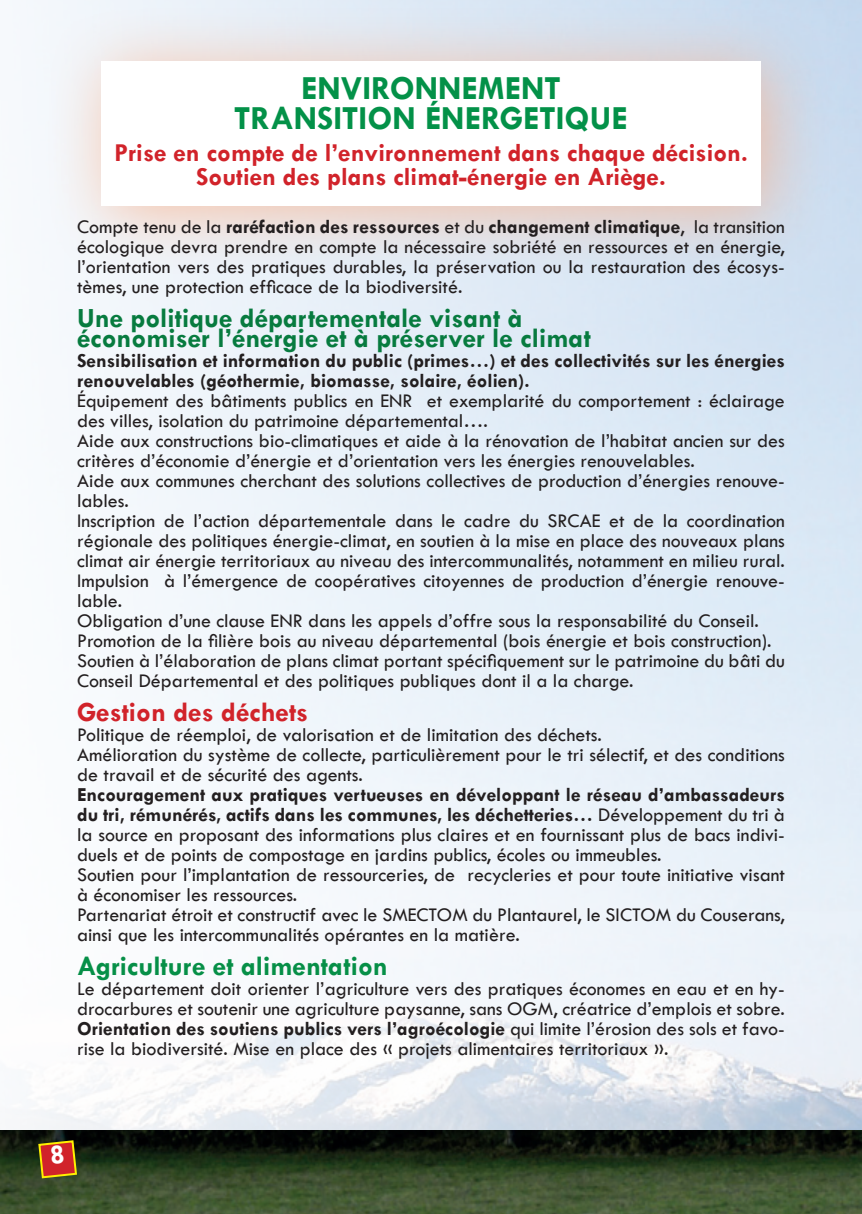
<style>
.page{position:relative;width:862px;height:1214px;background:#fff}
.page>*{position:absolute;margin:0;border:0;box-sizing:border-box;transform-origin:0 0}
.t1{font:700 34px/30px "Tw Cen";color:#039148;text-align:center}
.t2{font:700 28px/20px "Tw Cen";color:#077b3f}
.t3{font:700 28px "Tw Cen";color:#068f47}
.t4{font:700 28px "Tw Cen";color:#d1232a}
.t5{font:700 26px/24px "Tw Cen";color:#d1232a;text-align:center}
.t6{font:20px/20px "Tw Cen";color:#231f20}
.t7{font:700 20px/20px "Tw Cen";color:#231f20}
.s1{font-weight:700}
</style>
<div class="page">
<img style="left:0;top:1130px;width:862px;height:83px">
<div style="left:46px;top:6px;width:786px;height:271px;background:#f9b18b;opacity:.75"></div>
<div style="left:101px;top:61px;width:659px;height:145px;background:#fff"></div>
<svg style="left:37px;top:1138px;width:41px;height:41px;background:#a7461f"></svg>
<h1 class="t1" style="left:234px;top:73px;width:395px">ENVIRONNEMENT<br>TRANSITION ÉNERGETIQUE</h1>
<h3 class="t5" style="left:114px;top:140px;width:635px">Prise en compte de l’environnement dans chaque décision.<br>Soutien des plans climat-énergie en Ariège.</h3>
<p class="t6" style="left:77px;top:216px;width:709px;text-align:justify">Compte tenu de la <span class="s1">raréfaction des ressources</span> et du <span class="s1">changement climatique</span>, la transition écologique devra prendre en compte la nécessaire sobriété en ressources et en énergie, l’orientation vers des pratiques durables, la préservation ou la restauration des écosys&shy;tèmes, une protection efficace de la biodiversité.</p>
<h2 class="t2" style="left:77px;top:307px;width:515px">Une politique départementale visant à économiser l’énergie et à préserver le climat</h2>
<p class="t7" style="left:77px;top:350px;width:709px">Sensibilisation et information du public (primes…) et des collectivités sur les énergies renouvelables (géothermie, biomasse, solaire, éolien).</p>
<p class="t6" style="left:77px;top:390px;width:709px">Équipement des bâtiments publics en ENR et exemplarité du comportement : éclairage des villes, isolation du patrimoine départemental….<br>Aide aux constructions bio-climatiques et aide à la rénovation de l’habitat ancien sur des critères d’économie d’énergie et d’orientation vers les énergies renouvelables.<br>Aide aux communes cherchant des solutions collectives de production d’énergies renouve&shy;lables.<br>Inscription de l’action départementale dans le cadre du SRCAE et de la coordination régionale des politiques énergie-climat, en soutien à la mise en place des nouveaux plans climat air énergie territoriaux au niveau des intercommunalités, notamment en milieu rural.<br>Impulsion à l’émergence de coopératives citoyennes de production d’énergie renouve&shy;lable.<br>Obligation d’une clause ENR dans les appels d’offre sous la responsabilité du Conseil.<br>Promotion de la filière bois au niveau départemental (bois énergie et bois construction).<br>Soutien à l’élaboration de plans climat portant spécifiquement sur le patrimoine du bâti du Conseil Départemental et des politiques publiques dont il a la charge.</p>
<h2 class="t4" style="left:77px;top:695px;width:233px">Gestion des déchets</h2>
<p class="t6" style="left:77px;top:724px;width:709px">Politique de réemploi, de valorisation et de limitation des déchets.<br>Amélioration du système de collecte, particulièrement pour le tri sélectif, et des conditions de travail et de sécurité des agents.</p>
<p class="t6" style="left:77px;top:784px;width:709px"><span class="s1">Encouragement aux pratiques vertueuses en développant le réseau d’ambassadeurs du tri, rémunérés, actifs dans les communes, les déchetteries…</span> Développement du tri à la source en proposant des informations plus claires et en fournissant plus de bacs indivi&shy;duels et de points de compostage en jardins publics, écoles ou immeubles.<br>Soutien pour l’implantation de ressourceries, de recycleries et pour toute initiative visant à économiser les ressources.<br>Partenariat étroit et constructif avec le SMECTOM du Plantaurel, le SICTOM du Couserans, ainsi que les intercommunalités opérantes en la matière.</p>
<h2 class="t3" style="left:77px;top:949px;width:312px">Agriculture et alimentation</h2>
<p class="t6" style="left:77px;top:978px;width:709px;text-align:justify">Le département doit orienter l’agriculture vers des pratiques économes en eau et en hy&shy;drocarbures et soutenir une agriculture paysanne, sans OGM, créatrice d’emplois et sobre.<br><span class="s1">Orientation des soutiens publics vers l’agroécologie</span> qui limite l’érosion des sols et favo&shy;rise la biodiversité. Mise en place des « projets alimentaires territoriaux ».</p>
</div>
